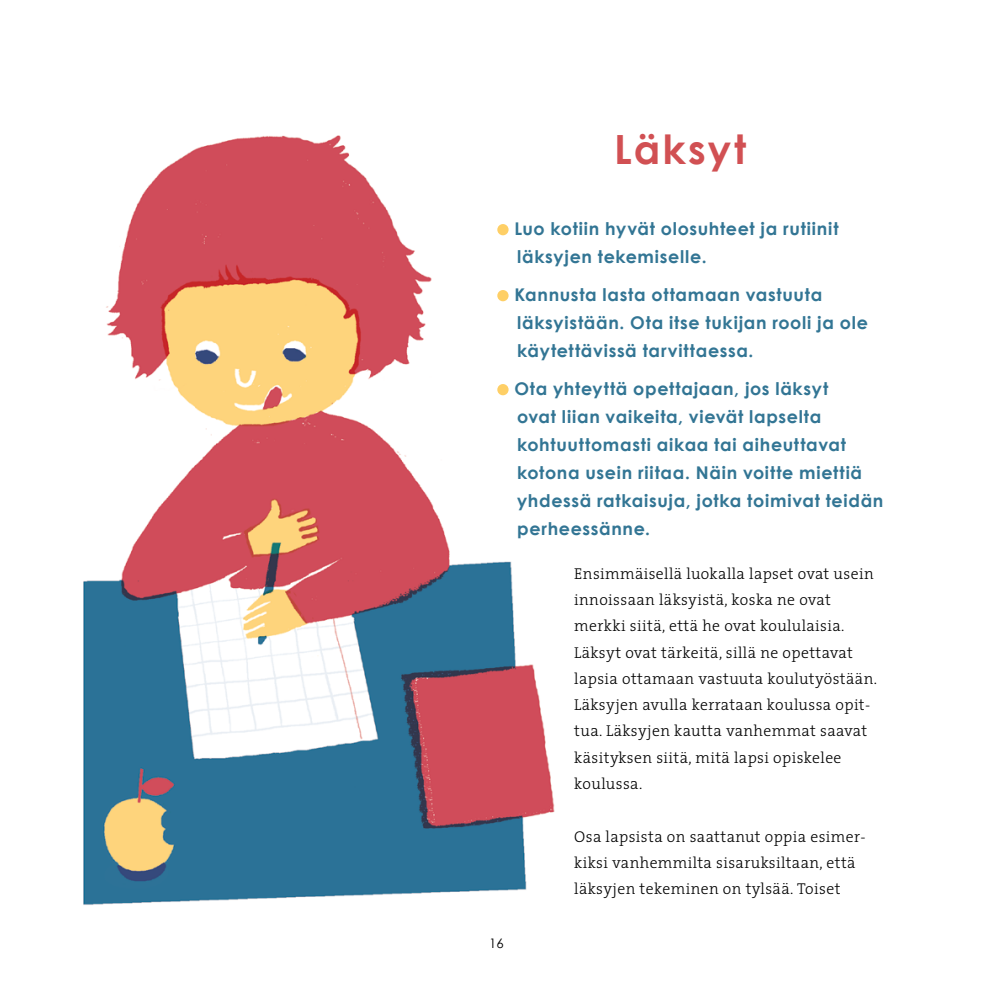
<style>
.page{position:relative;width:993px;height:993px;background:#fff}
.page>*{position:absolute;margin:0;border:0;box-sizing:border-box;transform-origin:0 0}
.RUBRIK_RÖD{font:700 40.25px "Century Gothic";letter-spacing:.05em;color:#d15053}
.Framlyft{font:700 17.5px/28px "Century Gothic";letter-spacing:.04em;color:#327594}
.LEIPIS_0504{font:300 15.75px/26.2px "The Serif";letter-spacing:.025em;color:#000}
.t1{font:13.12px "Century Gothic";color:#000}
</style>
<div class="page">
<img style="left:83px;top:135px;width:472px;height:770px">
<div style="left:497px;top:224px;width:11px;height:11px;background:#fecf66;border-radius:50%"></div>
<div style="left:497px;top:290px;width:11px;height:11px;background:#fecf66;border-radius:50%"></div>
<div style="left:497px;top:384px;width:11px;height:11px;background:#fecf66;border-radius:50%"></div>
<p class="RUBRIK_RÖD" style="left:614px;top:124px;width:134px">Läksyt</p>
<p class="Framlyft" style="left:514px;top:214px;width:325px">Luo kotiin hyvät olosuhteet ja rutiinit läksyjen tekemiselle.</p>
<p class="Framlyft" style="left:514px;top:280px;width:355px">Kannusta lasta ottamaan vastuuta läksyistään. Ota itse tukijan rooli ja ole käytettävissä tarvittaessa.</p>
<p class="Framlyft" style="left:514px;top:374px;width:370px">Ota yhteyttä opettajaan, jos läksyt<br>ovat liian vaikeita, vievät lapselta kohtuuttomasti aikaa tai aiheuttavat kotona usein riitaa. Näin voitte miettiä yhdessä ratkaisuja, jotka toimivat teidän perheessänne.</p>
<p class="LEIPIS_0504" style="left:574px;top:559px;width:304px">Ensimmäisellä luokalla lapset ovat usein innoissaan läksyistä, koska ne ovat merkki siitä, että he ovat koululaisia.<br>Läksyt ovat tärkeitä, sillä ne opettavat lapsia ottamaan vastuuta koulutyöstään.<br>Läksyjen avulla kerrataan koulussa opit&shy;tua. Läksyjen kautta vanhemmat saavat käsityksen siitä, mitä lapsi opiskelee koulussa.</p>
<p class="t1" style="left:489px;top:935px;width:16px">16</p>
<p class="LEIPIS_0504" style="left:574px;top:822px;width:293px">Osa lapsista on saattanut oppia esimer&shy;kiksi vanhemmilta sisaruksiltaan, että läksyjen tekeminen on tylsää. Toiset</p>
</div>
